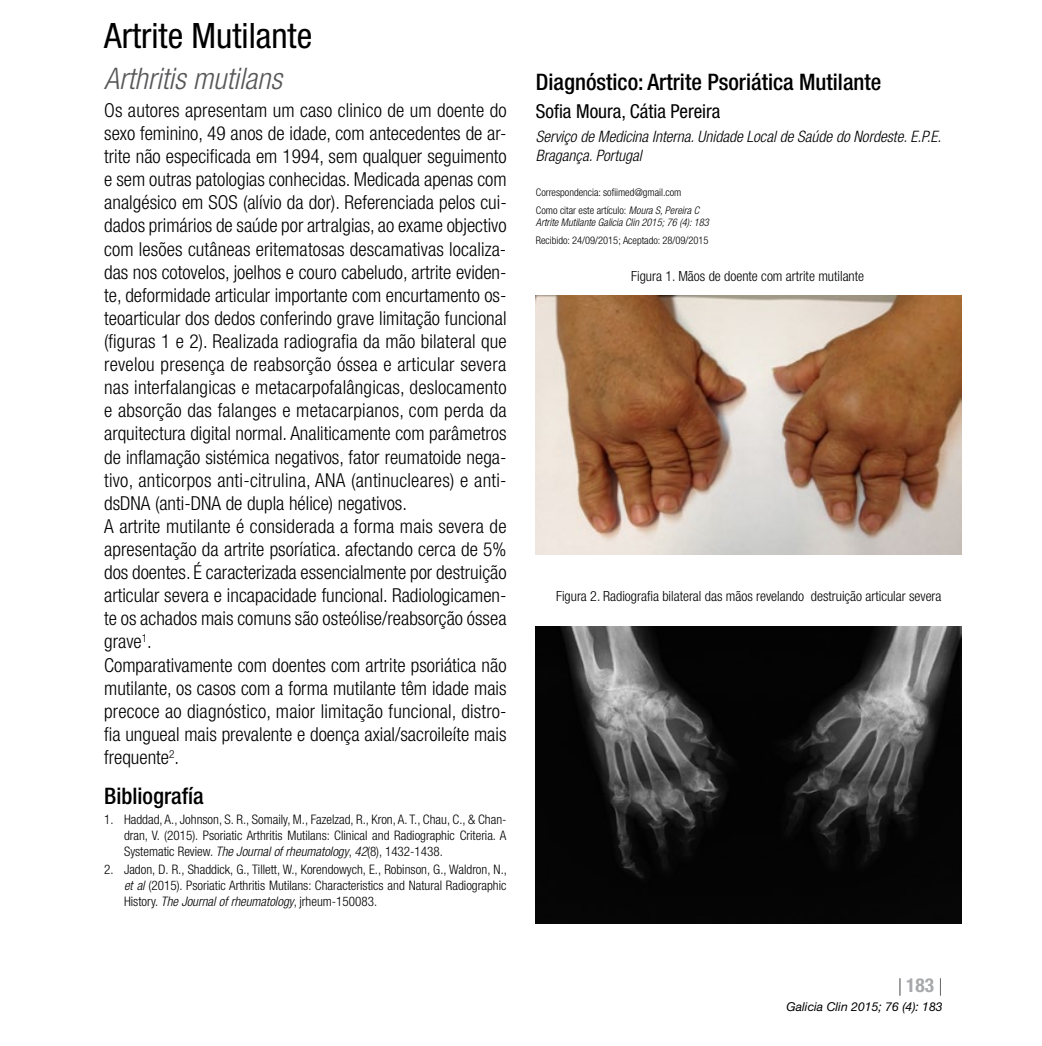
<style>
.page{position:relative;width:1042px;height:1046px;background:#fff}
.page>*{position:absolute;margin:0;border:0;box-sizing:border-box;transform-origin:0 0}
.t1{font:condensed 35px "Helvetica Neue";color:#000}
.t2{font:italic 300 condensed 29.75px "Helvetica Neue";color:#58585a}
.t3{font:500 condensed 22.75px "Helvetica Neue";color:#000}
.t4{font:300 condensed 19.25px/23.1px "Helvetica Neue";color:#000}
.t5{font:condensed 19.25px "Helvetica Neue";color:#000}
.t6{font:700 condensed 19.25px "Helvetica Neue";color:#a7a8aa}
.t7{font:italic 300 condensed 15.75px/18.9px "Helvetica Neue";color:#000}
.t8{font:300 condensed 14px "Helvetica Neue";color:#000}
.t9{font:300 condensed 13.12px/15.8px "Helvetica Neue";color:#000;text-align:justify}
.t10{font:italic 12.25px "Helvetica Neue";color:#000}
.t11{font:300 condensed 10.5px/17.5px "Helvetica Neue";color:#000}
.t12{font:italic 300 condensed 10.5px "Helvetica Neue";color:#000}
.s1{font-style:italic}
.s2{font-weight:100;font-stretch:normal;font-size:17.5px;color:#000}
</style>
<div class="page">
<img style="left:536px;top:295px;width:425px;height:259px">
<img style="left:536px;top:627px;width:425px;height:296px">
<h1 class="t1" style="left:104px;top:16px;width:209px">Artrite Mutilante</h1>
<h2 class="t2" style="left:104px;top:61px;width:179px">Arthritis mutilans</h2>
<p class="t4" style="left:104px;top:98px;width:404px">Os autores apresentam um caso clinico de um doente do sexo feminino, 49 anos de idade, com antecedentes de ar&shy;trite não especificada em 1994, sem qualquer seguimento e sem outras patologias conhecidas. Medicada apenas com analgésico em SOS (alívio da dor). Referenciada pelos cui&shy;dados primários de saúde por artralgias, ao exame objectivo com lesões cutâneas eritematosas descamativas localiza&shy;das nos cotovelos, joelhos e couro cabeludo, artrite eviden&shy;te, deformidade articular importante com encurtamento os&shy;teoarticular dos dedos conferindo grave limitação funcional (figuras 1 e 2). Realizada radiografia da mão bilateral que revelou presença de reabsorção óssea e articular severa nas interfalangicas e metacarpofalângicas, deslocamento e absorção das falanges e metacarpianos, com perda da arquitectura digital normal. Analiticamente com parâmetros de inflamação sistémica negativos, fator reumatoide nega&shy;tivo, anticorpos anti-citrulina, ANA (antinucleares) e anti&shy;dsDNA (anti-DNA de dupla hélice) negativos.<br>A artrite mutilante é considerada a forma mais severa de apresentação da artrite psoríatica. afectando cerca de 5% dos doentes. É caracterizada essencialmente por destruição articular severa e incapacidade funcional. Radiologicamen&shy;te os achados mais comuns são osteólise/reabsorção óssea grave<sup>1</sup>.<br>Comparativamente com doentes com artrite psoriática não mutilante, os casos com a forma mutilante têm idade mais precoce ao diagnóstico, maior limitação funcional, distro&shy;fia ungueal mais prevalente e doença axial/sacroileíte mais frequente<sup>2</sup>.</p>
<p class="t3" style="left:104px;top:782px;width:101px">Bibliografía</p>
<p class="t9" style="left:124px;top:811px;width:384px;text-indent:-20px">1. Haddad, A., Johnson, S. R., Somaily, M., Fazelzad, R., Kron, A. T., Chau, C., &amp; Chan&shy;dran, V. (2015). Psoriatic Arthritis Mutilans: Clinical and Radiographic Criteria. A Systematic Review. <span class="s1">The Journal of rheumatology</span>, <span class="s1">42</span>(8), 1432-1438.</p>
<p class="t9" style="left:124px;top:861px;width:384px;text-indent:-20px">2. Jadon, D. R., Shaddick, G., Tillett, W., Korendowych, E., Robinson, G., Waldron, N., <span class="s1">et al</span> (2015). Psoriatic Arthritis Mutilans: Characteristics and Natural Radiographic History. <span class="s1">The Journal of rheumatology</span>, jrheum-150083.</p>
<p class="t3" style="left:536px;top:68px;width:347px">Diagnóstico: Artrite Psoriática Mutilante</p>
<p class="t5" style="left:536px;top:100px;width:186px">Sofia Moura, Cátia Pereira</p>
<p class="t7" style="left:536px;top:126px;width:407px">Serviço de Medicina Interna. Unidade Local de Saúde do Nordeste. E.P.E.<br>Bragança. Portugal</p>
<p class="t11" style="left:536px;top:184px;width:165px">Correspondencia: sofiimed@gmail.com<br>Como citar este artículo: <span class="s1">Moura S, Pereira C</span></p>
<p class="t12" style="left:536px;top:217px;width:174px">Artrite Mutilante Galicia Clin 2015; 76 (4): 183</p>
<p class="t11" style="left:536px;top:231px;width:174px">Recibido: 24/09/2015; Aceptado: 28/09/2015</p>
<p class="t8" style="left:631px;top:268px;width:234px">Figura 1. Mãos de doente com artrite mutilante</p>
<p class="t8" style="left:556px;top:588px;width:387px">Figura 2. Radiografia bilateral das mãos revelando destruição articular severa</p>
<p class="t6" style="left:898px;top:973px;width:46px"><span class="s2">|</span> 183 <span class="s2">|</span></p>
<p class="t10" style="left:786px;top:999px;width:158px">Galicia Clin 2015; 76 (4): 183</p>
</div>
